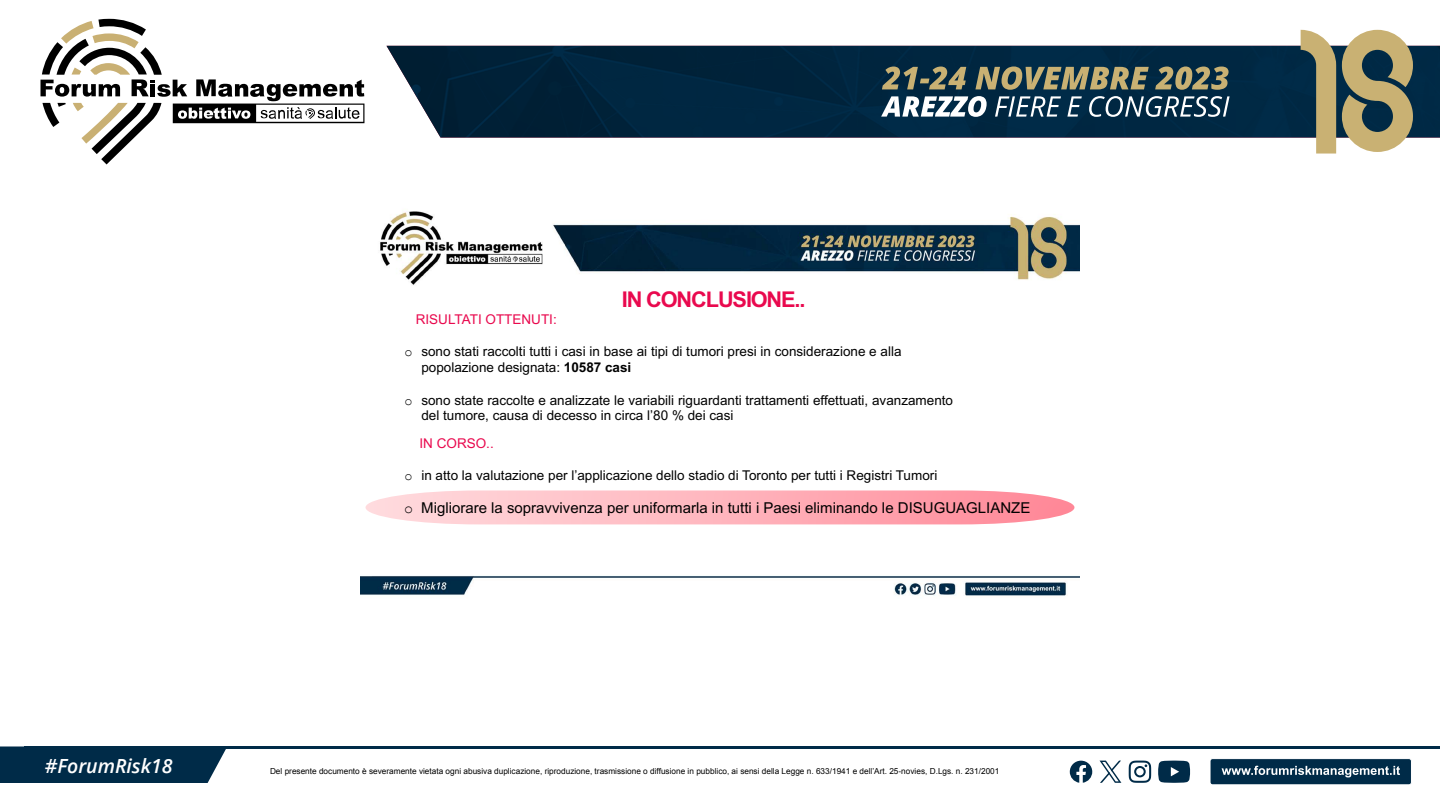
<style>
.page{position:relative;width:1440px;height:810px;background:#fff}
.page>*{position:absolute;margin:0;border:0;box-sizing:border-box;transform-origin:0 0}
.t1{font:700 21.75px "Arial";letter-spacing:-.05em;color:#e9094e}
.t2{font:italic 600 19.5px "Open Sans";color:#fff}
.t3{font:15px "Arial";color:#000}
.t4{font:13.5px/15.7px "Arial";color:#000}
.t5{font:13.5px "Arial";color:#e9094e}
.t6{font:8.25px "Arial";color:#000}
.s1{font-family:"Courier New"}
.s2{font-weight:700}
</style>
<div class="page">
<div style="left:0;top:746px;width:226px;height:37px;background:#002b48"></div>
<div style="left:1210px;top:759px;width:201px;height:26px;background:#002b48;border-radius:3px"></div>
<div style="left:1210px;top:758px;width:202px;height:27px;border:1px solid #fff;border-radius:3px"></div>
<svg style="left:1222px;top:766px;width:178px;height:11px"></svg>
<hr style="left:24px;top:746px;width:1416px;height:3px;background:#002b48">
<img style="left:386px;top:46px;width:1054px;height:92px">
<svg style="left:1342px;top:30px;width:71px;height:122px;background:#9a9575"></svg>
<svg style="left:1301px;top:30px;width:35px;height:124px;background:#929074"></svg>
<svg style="left:40px;top:19px;width:324px;height:145px"></svg>
<svg style="left:881px;top:96px;width:349px;height:21px"></svg>
<svg style="left:882px;top:66px;width:347px;height:24px;background:#656c5b"></svg>
<svg style="left:1129px;top:761px;width:22px;height:22px"></svg>
<svg style="left:1158px;top:761px;width:32px;height:22px"></svg>
<svg style="left:1070px;top:761px;width:22px;height:22px"></svg>
<svg style="left:1100px;top:761px;width:21px;height:22px"></svg>
<img style="left:360px;top:211px;width:720px;height:385px">
<svg style="left:366px;top:490px;width:708px;height:34px;background:#ffb9c1"></svg>
<h1 class="t1" style="left:622px;top:284px;width:185px">IN CONCLUSIONE..</h1>
<p class="t5" style="left:416px;top:310px;width:142px">RISULTATI OTTENUTI:</p>
<p class="t4" style="left:421px;top:343px;width:482px;text-indent:-17px"><span class="s1">o</span> sono stati raccolti tutti i casi in base ai tipi di tumori presi in considerazione e alla popolazione designata: <span class="s2">10587 casi</span></p>
<p class="t4" style="left:421px;top:392px;width:533px;text-indent:-17px"><span class="s1">o</span> sono state raccolte e analizzate le variabili riguardanti trattamenti effettuati, avanzamento del tumore, causa di decesso in circa l’80 % dei casi</p>
<p class="t5" style="left:420px;top:434px;width:76px">IN CORSO..</p>
<p class="t4" style="left:405px;top:468px;width:534px"><span class="s1">o</span> in atto la valutazione per l’applicazione dello stadio di Toronto per tutti i Registri Tumori</p>
<p class="t3" style="left:404px;top:497px;width:628px"><span class="s1">o</span> Migliorare la sopravvivenza per uniformarla in tutti i Paesi eliminando le DISUGUAGLIANZE</p>
<h2 class="t2" style="left:45px;top:752px;width:129px">#ForumRisk18</h2>
<p class="t6" style="left:270px;top:766px;width:731px">Del presente documento è severamente vietata ogni abusiva duplicazione, riproduzione, trasmissione o diffusione in pubblico, ai sensi della Legge n. 633/1941 e dell’Art. 25-novies, D.Lgs. n. 231/2001</p>
</div>
